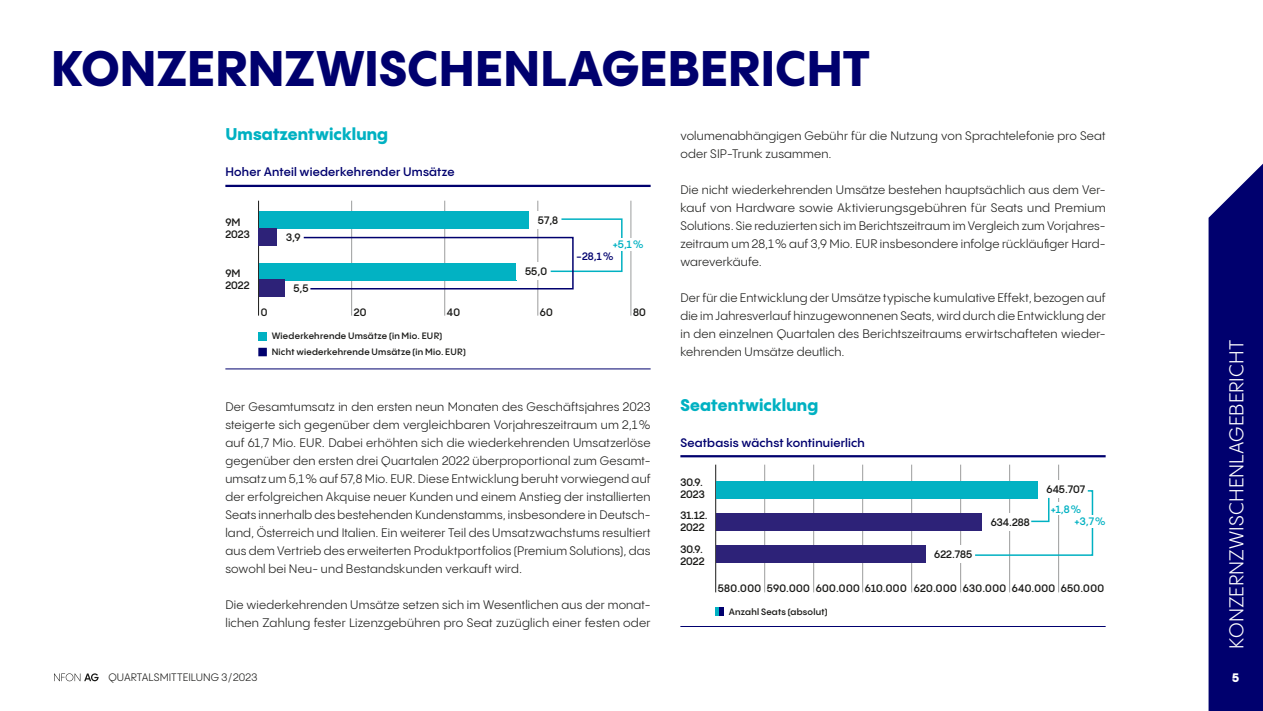
<style>
.page{position:relative;width:1263px;height:711px;background:#fff}
.page>*{position:absolute;margin:0;border:0;box-sizing:border-box;transform-origin:0 0}
.t1{font:800 48.6px "PP Pangram Sans";color:#00006e}
.t2{font:19.5px "PP Pangram Sans";color:#fff}
.t3{font:800 16.5px "PP Pangram Sans";letter-spacing:.005em;color:#00b1c2}
.t4{font:12px/18px "PP Pangram Sans";letter-spacing:.015em;color:#1a1a18;text-align:justify}
.t5{font:600 12px "PP Pangram Sans";letter-spacing:.02em;color:#00006e}
.t6{font:800 12px "PP Pangram Sans";color:#fff}
.t7{font:600 10.5px/12px "PP Pangram Sans";letter-spacing:.01em;color:#1a1a18}
.t8{font:600 10.5px "PP Pangram Sans";letter-spacing:.04em;color:#1a1a18}
.t9{font:10.5px "PP Pangram Sans";letter-spacing:.005em;color:#1a1a18}
.t10{font:600 10.5px/12.1px "PP Pangram Sans";color:#00b1c2}
.t11{font:600 10.5px "PP Pangram Sans";color:#00006e}
.t12{font:9.45px "Myriad Pro";color:#1a1a18;scale:1.4 1}
.t13{font:600 9px/15.9px "PP Pangram Sans";letter-spacing:.03em;color:#1a1a18}
</style>
<div class="page">
<div style="left:1208px;top:163px;width:55px;height:547px;background:#00006e"></div>
<hr style="left:225px;top:185px;width:426px;height:2px;background:#00006e">
<hr style="left:680px;top:455px;width:426px;height:2px;background:#00006e">
<hr style="left:258px;top:200px;width:1px;height:115px;background:#1a1a18">
<hr style="left:351px;top:200px;width:1px;height:115px;background:#9c9d9d">
<hr style="left:444px;top:200px;width:1px;height:115px;background:#9c9d9d">
<hr style="left:538px;top:200px;width:1px;height:115px;background:#9c9d9d">
<hr style="left:631px;top:200px;width:1px;height:115px;background:#9c9d9d">
<hr style="left:225px;top:368px;width:426px;height:1px;background:#00006e">
<div style="left:258px;top:331px;width:9px;height:9px;background:#00b1c2"></div>
<div style="left:258px;top:347px;width:9px;height:9px;background:#00006e;border:2px solid #00006e"></div>
<div style="left:259px;top:212px;width:270px;height:17px;background:#02b2c3"></div>
<div style="left:259px;top:229px;width:18px;height:17px;background:#2d2278"></div>
<div style="left:259px;top:263px;width:257px;height:17px;background:#02b2c3"></div>
<div style="left:259px;top:280px;width:25px;height:17px;background:#2d2278"></div>
<div style="left:529px;top:211px;width:29px;height:17px;background:#fff"></div>
<div style="left:613px;top:238px;width:32px;height:12px;background:#fff"></div>
<svg style="left:302px;top:218px;width:321px;height:72px"></svg>
<hr style="left:715px;top:464px;width:1px;height:128px;background:#1a1a18">
<hr style="left:764px;top:464px;width:1px;height:128px;background:#9c9d9d">
<hr style="left:813px;top:464px;width:1px;height:128px;background:#9c9d9d">
<hr style="left:862px;top:464px;width:1px;height:128px;background:#9c9d9d">
<hr style="left:911px;top:464px;width:1px;height:128px;background:#9c9d9d">
<hr style="left:960px;top:464px;width:1px;height:128px;background:#9c9d9d">
<hr style="left:1009px;top:464px;width:1px;height:128px;background:#9c9d9d">
<hr style="left:1058px;top:464px;width:1px;height:128px;background:#9c9d9d">
<div style="left:715px;top:607px;width:5px;height:8px;background:#00b1c2"></div>
<svg style="left:720px;top:607px;width:4px;height:8px"></svg>
<hr style="left:680px;top:625px;width:426px;height:1px;background:#00006e">
<div style="left:716px;top:480px;width:321px;height:17px;background:#02b2c3"></div>
<div style="left:716px;top:513px;width:265px;height:17px;background:#2d2278"></div>
<div style="left:716px;top:545px;width:209px;height:17px;background:#2d2278"></div>
<div style="left:1038px;top:480px;width:47px;height:17px;background:#fff"></div>
<div style="left:926px;top:545px;width:46px;height:17px;background:#fff"></div>
<svg style="left:973px;top:489px;width:121px;height:67px"></svg>
<svg style="left:54px;top:673px;width:45px;height:7px"></svg>
<h1 class="t1" style="left:51px;top:37px;width:822px">KONZERNZWISCHENLAGEBERICHT</h1>
<h3 class="t3" style="left:225px;top:123px;width:164px">Umsatzentwicklung</h3>
<p class="t5" style="left:225px;top:164px;width:231px">Hoher Anteil wiederkehrender Umsätze</p>
<p class="t7" style="left:225px;top:215px;width:26px">9M<br>2023</p>
<p class="t7" style="left:225px;top:267px;width:26px">9M<br>2022</p>
<p class="t7" style="left:286px;top:231px;width:16px">3,9</p>
<p class="t7" style="left:293px;top:282px;width:17px">5,5</p>
<p class="t7" style="left:538px;top:214px;width:22px">57,8</p>
<p class="t7" style="left:525px;top:265px;width:23px">55,0</p>
<p class="t10" style="left:613px;top:238px;width:32px">+5,1%</p>
<p class="t11" style="left:576px;top:249px;width:39px">−28,1 %</p>
<p class="t7" style="left:261px;top:305px;width:8px">0</p>
<p class="t7" style="left:354px;top:305px;width:14px">20</p>
<p class="t7" style="left:447px;top:305px;width:15px">40</p>
<p class="t7" style="left:540px;top:305px;width:15px">60</p>
<p class="t7" style="left:633px;top:305px;width:14px">80</p>
<p class="t13" style="left:272px;top:328px;width:196px">Wiederkehrende Umsätze (in Mio. EUR)<br>Nicht wiederkehrende Umsätze (in Mio. EUR)</p>
<p class="t12" style="left:346px;top:350px;width:11px">20</p>
<p class="t12" style="left:439px;top:350px;width:11px">40</p>
<p class="t4" style="left:225px;top:397px;width:427px">Der Gesamtumsatz in den ersten neun Monaten des Geschäftsjahres 2023 steigerte sich gegenüber dem vergleichbaren Vorjahreszeitraum um 2,1% auf 61,7 Mio. EUR. Dabei erhöhten sich die wiederkehrenden Umsatzerlöse gegenüber den ersten drei Quartalen 2022 überproportional zum Gesamt&shy;umsatz um 5,1% auf 57,8 Mio. EUR. Diese Entwicklung beruht vorwiegend auf der erfolgreichen Akquise neuer Kunden und einem Anstieg der installierten Seats innerhalb des bestehenden Kundenstamms, insbesondere in Deutsch&shy;land, Österreich und Italien. Ein weiterer Teil des Umsatzwachstums resultiert aus dem Vertrieb des erweiterten Produktportfolios (Premium Solutions), das sowohl bei Neu- und Bestandskunden verkauft wird.</p>
<p class="t4" style="left:225px;top:595px;width:427px">Die wiederkehrenden Umsätze setzen sich im Wesentlichen aus der monat&shy;lichen Zahlung fester Lizenzgebühren pro Seat zuzüglich einer festen oder</p>
<p class="t9" style="left:108px;top:670px;width:150px">QUARTALSMITTEILUNG 3/2023</p>
<p class="t4" style="left:680px;top:127px;width:427px">volumenabhängigen Gebühr für die Nutzung von Sprachtelefonie pro Seat oder SIP-Trunk zusammen.</p>
<p class="t4" style="left:680px;top:181px;width:427px">Die nicht wiederkehrenden Umsätze bestehen hauptsächlich aus dem Ver&shy;kauf von Hardware sowie Aktivierungsgebühren für Seats und Premium Solutions. Sie reduzierten sich im Berichtszeitraum im Vergleich zum Vorjahres&shy;zeitraum um 28,1% auf 3,9 Mio. EUR insbesondere infolge rückläufiger Hard&shy;wareverkäufe.</p>
<p class="t4" style="left:680px;top:289px;width:427px">Der für die Entwicklung der Umsätze typische kumulative Effekt, bezogen auf die im Jahresverlauf hinzugewonnenen Seats, wird durch die Entwicklung der in den einzelnen Quartalen des Berichtszeitraums erwirtschafteten wieder&shy;kehrenden Umsätze deutlich.</p>
<h3 class="t3" style="left:680px;top:393px;width:139px">Seatentwicklung</h3>
<p class="t5" style="left:680px;top:434px;width:186px">Seatbasis wächst kontinuierlich</p>
<p class="t7" style="left:680px;top:475px;width:26px">30.9.<br>2023</p>
<p class="t7" style="left:680px;top:509px;width:29px">31.12.<br>2022</p>
<p class="t7" style="left:680px;top:542px;width:26px">30.9.<br>2022</p>
<p class="t7" style="left:934px;top:547px;width:39px">622.785</p>
<p class="t7" style="left:991px;top:515px;width:40px">634.288</p>
<p class="t7" style="left:1046px;top:483px;width:40px">645.707</p>
<p class="t10" style="left:1075px;top:502px;width:33px;text-indent:-24px">+1,8% +3,7%</p>
<p class="t8" style="left:718px;top:581px;width:388px">580.000 590.000 600.000 610.000 620.000 630.000 640.000 650.000</p>
<p class="t13" style="left:729px;top:603px;width:100px">Anzahl Seats (absolut)</p>
<h2 class="t2" style="left:1224px;top:648px;width:308px;rotate:-90deg">Konzernzwischenlagebericht</h2>
<p class="t6" style="left:1232px;top:669px;width:9px">5</p>
</div>
